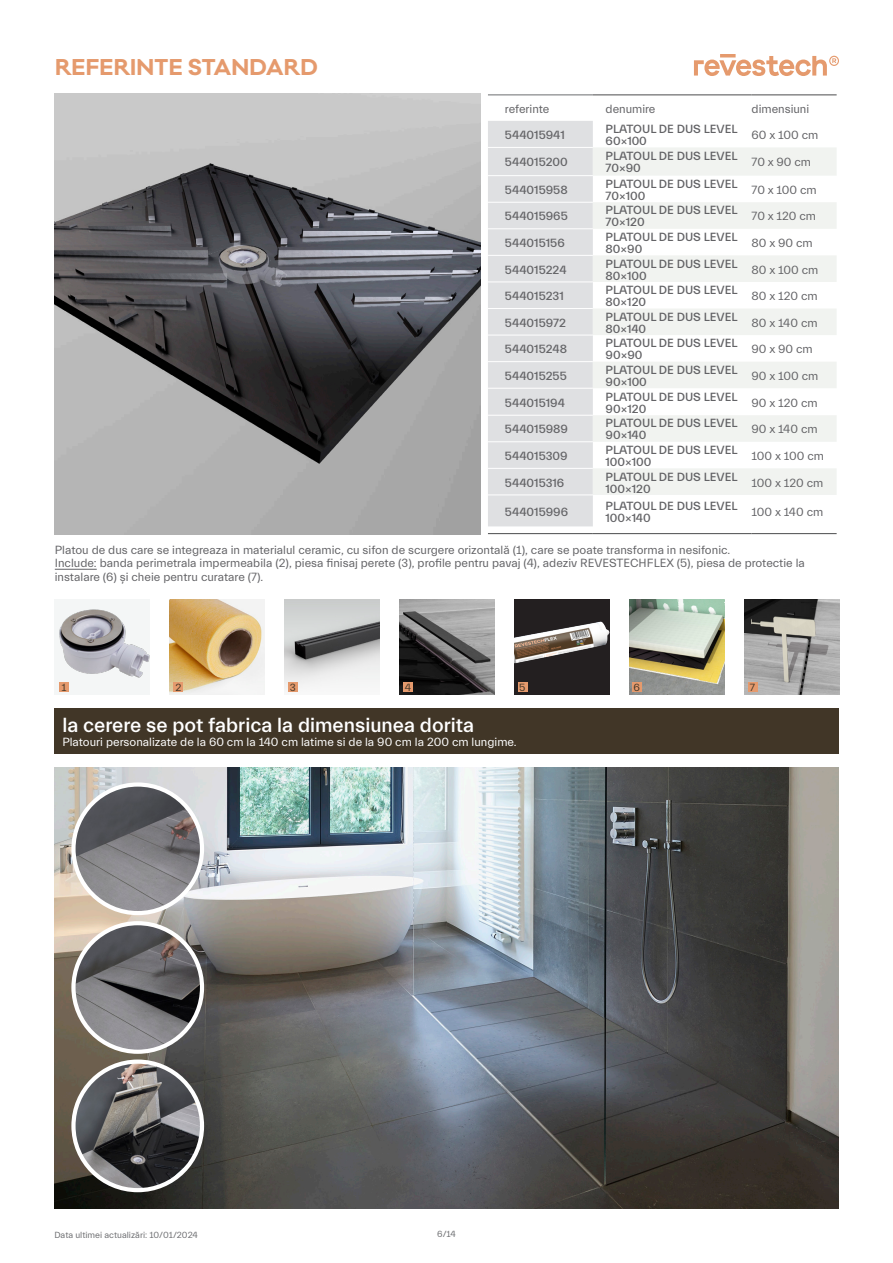
<style>
.page{position:relative;width:893px;height:1263px;background:#fff}
.page>*{position:absolute;margin:0;border:0;box-sizing:border-box;transform-origin:0 0}
.t1{font:700 21px "Galano Classic";letter-spacing:.01em;color:#e59a6d}
.t2{font:500 20.7px "Everett";color:#fff}
.t3{font:12px/13.5px "Everett";color:#636366}
.t4{font:500 12px/12px "Everett";color:#636366}
.t5{font:500 12px "Everett";color:#656568}
.t6{font:12px "Everett";color:#fff}
.t7{font:10.5px "Everett";color:#413627}
.t8{font:9px "Everett";color:#6c6d70}
</style>
<div class="page">
<svg style="left:694px;top:56px;width:145px;height:20px"></svg>
<hr style="left:720px;top:54px;width:16px;height:3px;background:#e59a6d">
<div style="left:54px;top:708px;width:785px;height:46px;background:#413627"></div>
<hr style="left:55px;top:569px;width:42px;height:1px;background:#636366">
<div style="left:488px;top:121px;width:105px;height:405px;background:#dfe0e2"></div>
<svg style="left:593px;top:148px;width:243px;height:347px;fill:#f1f3f0"></svg>
<hr style="left:488px;top:147px;width:105px;height:1px;background:#fff">
<hr style="left:488px;top:175px;width:105px;height:1px;background:#fff">
<hr style="left:488px;top:202px;width:105px;height:1px;background:#fff">
<hr style="left:488px;top:229px;width:105px;height:1px;background:#fff">
<hr style="left:488px;top:255px;width:105px;height:1px;background:#fff">
<hr style="left:488px;top:282px;width:105px;height:1px;background:#fff">
<hr style="left:488px;top:308px;width:105px;height:1px;background:#fff">
<hr style="left:488px;top:335px;width:105px;height:1px;background:#fff">
<hr style="left:488px;top:361px;width:105px;height:1px;background:#fff">
<hr style="left:488px;top:388px;width:105px;height:1px;background:#fff">
<hr style="left:488px;top:415px;width:105px;height:1px;background:#fff">
<hr style="left:488px;top:441px;width:105px;height:1px;background:#fff">
<hr style="left:488px;top:468px;width:105px;height:1px;background:#fff">
<hr style="left:488px;top:495px;width:105px;height:1px;background:#fff">
<hr style="left:488px;top:95px;width:105px;height:1px;background:#6c6d70">
<hr style="left:593px;top:95px;width:159px;height:1px;background:#4b4c4d">
<hr style="left:752px;top:95px;width:85px;height:1px;background:#4b4c4d">
<hr style="left:488px;top:533px;width:105px;height:1px;background:#4b4c4d">
<hr style="left:593px;top:533px;width:159px;height:1px;background:#4b4c4d">
<hr style="left:752px;top:533px;width:85px;height:1px;background:#4b4c4d">
<img style="left:54px;top:767px;width:785px;height:442px">
<img style="left:54px;top:93px;width:426px;height:442px">
<img style="left:400px;top:599px;width:95px;height:96px">
<div style="left:403px;top:682px;width:10px;height:10px;background:#e59a6d"></div>
<img style="left:285px;top:599px;width:95px;height:90px">
<div style="left:288px;top:682px;width:10px;height:10px;background:#e59a6d"></div>
<div style="left:55px;top:599px;width:95px;height:96px;background:#f4f6f6"></div>
<img style="left:59px;top:609px;width:91px;height:69px">
<div style="left:59px;top:682px;width:10px;height:10px;background:#e59a6d"></div>
<img style="left:170px;top:599px;width:95px;height:96px">
<div style="left:173px;top:682px;width:10px;height:10px;background:#e59a6d"></div>
<img style="left:515px;top:599px;width:95px;height:96px">
<div style="left:518px;top:682px;width:10px;height:10px;background:#e59a6d"></div>
<img style="left:630px;top:599px;width:95px;height:96px">
<div style="left:632px;top:682px;width:10px;height:10px;background:#e59a6d"></div>
<img style="left:745px;top:599px;width:95px;height:96px">
<div style="left:748px;top:682px;width:10px;height:10px;background:#e59a6d"></div>
<img style="left:73px;top:1062px;width:129px;height:128px;border-radius:63px">
<div style="left:71px;top:1059px;width:133px;height:133px;border:4px solid #fff;border-radius:50%"></div>
<img style="left:73px;top:784px;width:129px;height:129px;border-radius:64px">
<div style="left:71px;top:782px;width:133px;height:133px;border:4px solid #fff;border-radius:50%"></div>
<img style="left:73px;top:923px;width:129px;height:129px;border-radius:64px">
<div style="left:71px;top:921px;width:133px;height:133px;border:4px solid #fff;border-radius:50%"></div>
<h1 class="t1" style="left:55px;top:53px;width:264px">REFERINTE STANDARD</h1>
<p class="t3" style="left:505px;top:102px;width:46px">referinte</p>
<p class="t3" style="left:606px;top:102px;width:51px">denumire</p>
<p class="t3" style="left:752px;top:102px;width:59px">dimensiuni</p>
<p class="t5" style="left:505px;top:128px;width:61px">544015941</p>
<p class="t4" style="left:606px;top:123px;width:133px">PLATOUL DE DUS LEVEL<br>60x100</p>
<p class="t3" style="left:752px;top:128px;width:68px">60 x 100 cm</p>
<p class="t5" style="left:505px;top:156px;width:64px">544015200</p>
<p class="t4" style="left:606px;top:151px;width:133px">PLATOUL DE DUS LEVEL<br>70x90</p>
<p class="t3" style="left:752px;top:156px;width:61px">70 x 90 cm</p>
<p class="t5" style="left:505px;top:183px;width:64px">544015958</p>
<p class="t4" style="left:606px;top:178px;width:133px">PLATOUL DE DUS LEVEL<br>70x100</p>
<p class="t3" style="left:752px;top:183px;width:67px">70 x 100 cm</p>
<p class="t5" style="left:505px;top:210px;width:64px">544015965</p>
<p class="t4" style="left:606px;top:205px;width:133px">PLATOUL DE DUS LEVEL<br>70x120</p>
<p class="t3" style="left:752px;top:210px;width:66px">70 x 120 cm</p>
<p class="t5" style="left:505px;top:236px;width:61px">544015156</p>
<p class="t4" style="left:606px;top:231px;width:133px">PLATOUL DE DUS LEVEL<br>80x90</p>
<p class="t3" style="left:752px;top:236px;width:63px">80 x 90 cm</p>
<p class="t5" style="left:505px;top:263px;width:63px">544015224</p>
<p class="t4" style="left:606px;top:258px;width:133px">PLATOUL DE DUS LEVEL<br>80x100</p>
<p class="t3" style="left:752px;top:263px;width:68px">80 x 100 cm</p>
<p class="t5" style="left:505px;top:290px;width:60px">544015231</p>
<p class="t4" style="left:606px;top:284px;width:133px">PLATOUL DE DUS LEVEL<br>80x120</p>
<p class="t3" style="left:752px;top:290px;width:68px">80 x 120 cm</p>
<p class="t5" style="left:505px;top:316px;width:62px">544015972</p>
<p class="t4" style="left:606px;top:311px;width:133px">PLATOUL DE DUS LEVEL<br>80x140</p>
<p class="t3" style="left:752px;top:316px;width:68px">80 x 140 cm</p>
<p class="t5" style="left:505px;top:343px;width:64px">544015248</p>
<p class="t4" style="left:606px;top:337px;width:133px">PLATOUL DE DUS LEVEL<br>90x90</p>
<p class="t3" style="left:752px;top:343px;width:63px">90 x 90 cm</p>
<p class="t5" style="left:505px;top:369px;width:63px">544015255</p>
<p class="t4" style="left:606px;top:364px;width:133px">PLATOUL DE DUS LEVEL<br>90x100</p>
<p class="t3" style="left:752px;top:369px;width:68px">90 x 100 cm</p>
<p class="t5" style="left:505px;top:396px;width:62px">544015194</p>
<p class="t4" style="left:606px;top:391px;width:133px">PLATOUL DE DUS LEVEL<br>90x120</p>
<p class="t3" style="left:752px;top:396px;width:68px">90 x 120 cm</p>
<p class="t5" style="left:505px;top:423px;width:65px">544015989</p>
<p class="t4" style="left:606px;top:418px;width:133px">PLATOUL DE DUS LEVEL<br>90x140</p>
<p class="t3" style="left:752px;top:423px;width:68px">90 x 140 cm</p>
<p class="t5" style="left:505px;top:449px;width:64px">544015309</p>
<p class="t4" style="left:606px;top:444px;width:133px">PLATOUL DE DUS LEVEL<br>100x100</p>
<p class="t3" style="left:752px;top:449px;width:74px">100 x 100 cm</p>
<p class="t5" style="left:505px;top:476px;width:61px">544015316</p>
<p class="t4" style="left:606px;top:471px;width:133px">PLATOUL DE DUS LEVEL<br>100x120</p>
<p class="t3" style="left:752px;top:476px;width:73px">100 x 120 cm</p>
<p class="t5" style="left:505px;top:505px;width:65px">544015996</p>
<p class="t4" style="left:606px;top:500px;width:133px">PLATOUL DE DUS LEVEL<br>100x140</p>
<p class="t3" style="left:752px;top:505px;width:73px">100 x 140 cm</p>
<p class="t3" style="left:55px;top:543px;width:752px">Platou de dus care se integreaza in materialul ceramic, cu sifon de scurgere orizontală (1), care se poate transforma in nesifonic.<br>Include: banda perimetrala impermeabila (2), piesa finisaj perete (3), profile pentru pavaj (4), adeziv REVESTECHFLEX (5), piesa de protectie la instalare (6) și cheie pentru curatare (7).</p>
<p class="t7" style="left:61px;top:682px;width:6px">1</p>
<p class="t7" style="left:175px;top:682px;width:7px">2</p>
<p class="t7" style="left:290px;top:682px;width:8px">3</p>
<p class="t7" style="left:405px;top:682px;width:8px">4</p>
<p class="t7" style="left:519px;top:682px;width:8px">5</p>
<p class="t7" style="left:634px;top:682px;width:8px">6</p>
<p class="t7" style="left:750px;top:682px;width:7px">7</p>
<h2 class="t2" style="left:62px;top:714px;width:413px">la cerere se pot fabrica la dimensiunea dorita</h2>
<p class="t6" style="left:62px;top:735px;width:456px">Platouri personalizate de la 60 cm la 140 cm latime si de la 90 cm la 200 cm lungime.</p>
<p class="t8" style="left:54px;top:1230px;width:145px">Data ultimei actualizări: 10/01/2024</p>
<p class="t8" style="left:437px;top:1229px;width:20px">6/14</p>
</div>
